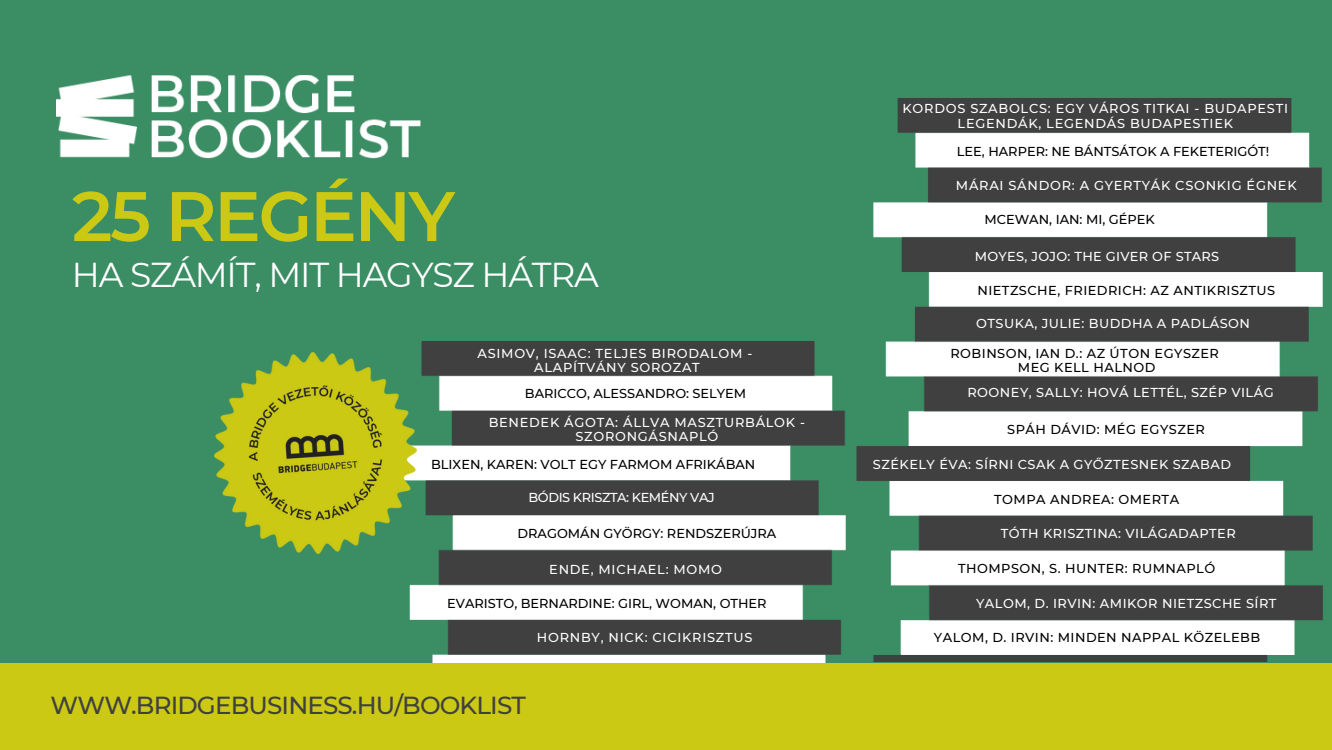
<style>
.page{position:relative;width:1332px;height:750px;background:#3b8d64}
.page>*{position:absolute;margin:0;border:0;box-sizing:border-box;transform-origin:0 0}
.t1{font:600 69.9px "Montserrat";letter-spacing:-.035em;color:#cbc914}
.t2{font:34.5px "Montserrat";letter-spacing:-.035em;color:#fff}
.t3{font:500 24.6px "Montserrat";letter-spacing:-.035em;color:#404041}
.t4{font:500 12.9px/14.1px "Montserrat";letter-spacing:.055em;color:#fff;text-align:center}
.t5{font:500 12.9px "Montserrat";color:#000}
.t6{font:500 12.9px/14.1px "Montserrat";letter-spacing:.035em;color:#000;text-align:center}
.t7{font:500 12.9px "Montserrat";letter-spacing:.035em;color:#fff}
.t8{font:500 12.9px "Montserrat";letter-spacing:.02em;color:#fff}
.t9{font:500 12.9px "Montserrat";letter-spacing:-.03em;color:#fff}
</style>
<div class="page">
<img style="left:864px;top:98px;width:459px;height:564px">
<img style="left:409px;top:341px;width:455px;height:322px">
<div style="left:0;top:663px;width:1332px;height:87px;background:#cbc914"></div>
<img style="left:57px;top:75px;width:364px;height:84px">
<img style="left:214px;top:344px;width:210px;height:218px">
<h1 class="t1" style="left:72px;top:173px;width:385px">25 REGÉNY</h1>
<h2 class="t2" style="left:72px;top:254px;width:529px">HA SZÁMÍT, MIT HAGYSZ HÁTRA</h2>
<p class="t4" style="left:903px;top:102px;width:387px">KORDOS SZABOLCS: EGY VÁROS TITKAI - BUDAPESTI<br>LEGENDÁK, LEGENDÁS BUDAPESTIEK</p>
<p class="t5" style="left:957px;top:144px;width:314px">LEE, HARPER: NE BÁNTSÁTOK A FEKETERIGÓT!</p>
<p class="t4" style="left:956px;top:178px;width:342px">MÁRAI SÁNDOR: A GYERTYÁK CSONKIG ÉGNEK</p>
<p class="t5" style="left:984px;top:211px;width:172px">MCEWAN, IAN: MI, GÉPEK</p>
<p class="t8" style="left:975px;top:248px;width:246px">MOYES, JOJO: THE GIVER OF STARS</p>
<p class="t6" style="left:977px;top:283px;width:299px">NIETZSCHE, FRIEDRICH: AZ ANTIKRISZTUS</p>
<p class="t7" style="left:976px;top:316px;width:275px">OTSUKA, JULIE: BUDDHA A PADLÁSON</p>
<p class="t4" style="left:478px;top:346px;width:276px">ASIMOV, ISAAC: TELJES BIRODALOM -<br>ALAPÍTVÁNY SOROZAT</p>
<p class="t6" style="left:950px;top:346px;width:270px">ROBINSON, IAN D.: AZ ÚTON EGYSZER<br>MEG KELL HALNOD</p>
<p class="t5" style="left:525px;top:386px;width:223px">BARICCO, ALESSANDRO: SELYEM</p>
<p class="t7" style="left:967px;top:385px;width:308px">ROONEY, SALLY: HOVÁ LETTÉL, SZÉP VILÁG</p>
<p class="t4" style="left:489px;top:415px;width:318px">BENEDEK ÁGOTA: ÁLLVA MASZTURBÁLOK -<br>SZORONGÁSNAPLÓ</p>
<p class="t6" style="left:1007px;top:422px;width:199px">SPÁH DÁVID: MÉG EGYSZER</p>
<p class="t5" style="left:431px;top:457px;width:326px">BLIXEN, KAREN: VOLT EGY FARMOM AFRIKÁBAN</p>
<p class="t7" style="left:873px;top:456px;width:360px">SZÉKELY ÉVA: SÍRNI CSAK A GYŐZTESNEK SZABAD</p>
<p class="t9" style="left:529px;top:489px;width:188px">BÓDIS KRISZTA: KEMÉNY VAJ</p>
<p class="t6" style="left:994px;top:492px;width:186px">TOMPA ANDREA: OMERTA</p>
<p class="t5" style="left:518px;top:525px;width:260px">DRAGOMÁN GYÖRGY: RENDSZERÚJRA</p>
<p class="t7" style="left:1001px;top:525px;width:236px">TÓTH KRISZTINA: VILÁGADAPTER</p>
<p class="t4" style="left:549px;top:562px;width:174px">ENDE, MICHAEL: MOMO</p>
<p class="t6" style="left:958px;top:561px;width:259px">THOMPSON, S. HUNTER: RUMNAPLÓ</p>
<p class="t5" style="left:447px;top:595px;width:321px">EVARISTO, BERNARDINE: GIRL, WOMAN, OTHER</p>
<p class="t7" style="left:976px;top:595px;width:302px">YALOM, D. IRVIN: AMIKOR NIETZSCHE SÍRT</p>
<p class="t4" style="left:537px;top:630px;width:217px">HORNBY, NICK: CICIKRISZTUS</p>
<p class="t6" style="left:934px;top:631px;width:328px">YALOM, D. IRVIN: MINDEN NAPPAL KÖZELEBB</p>
<h3 class="t3" style="left:51px;top:690px;width:477px">WWW.BRIDGEBUSINESS.HU/BOOKLIST</h3>
</div>
